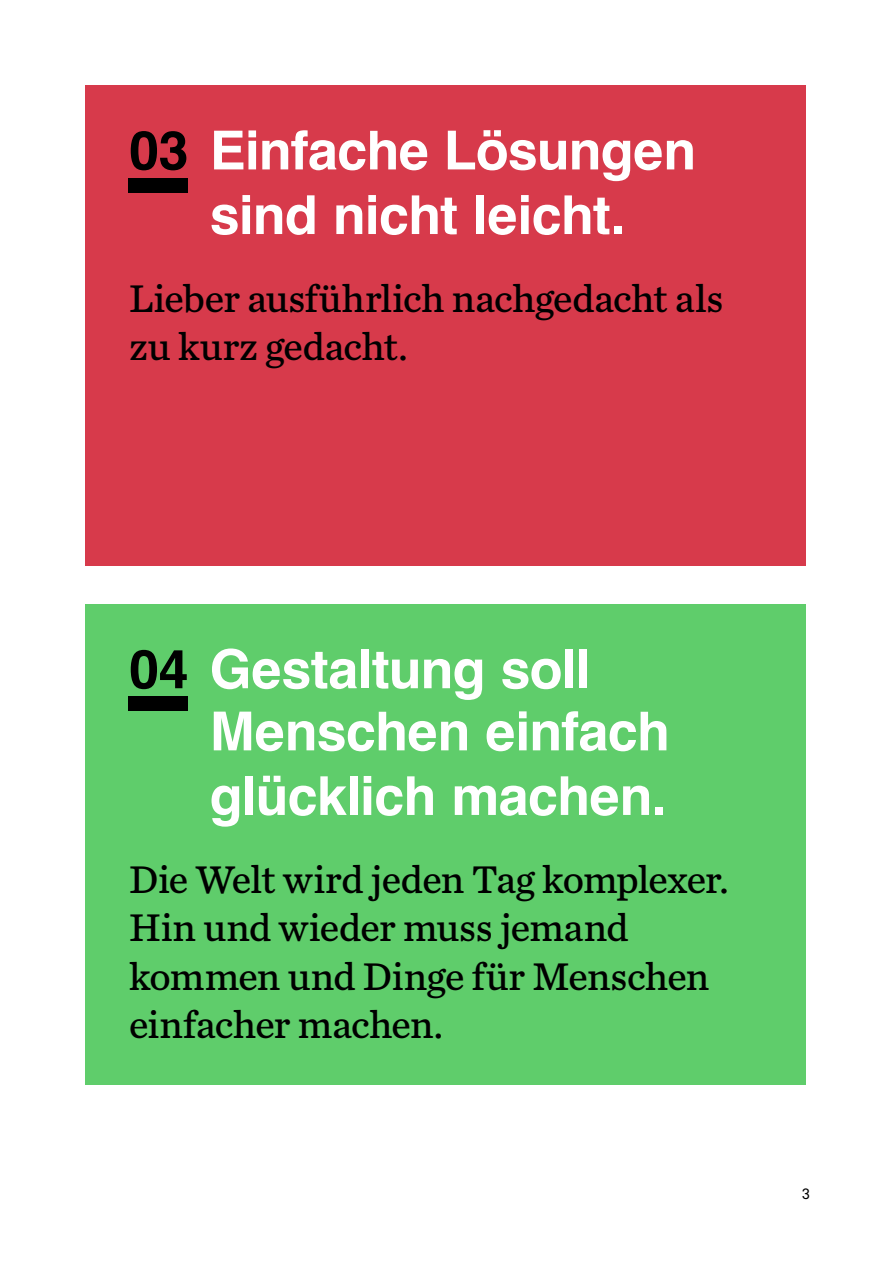
<style>
.page{position:relative;width:893px;height:1263px;background:#fff}
.page>*{position:absolute;margin:0;border:0;box-sizing:border-box;transform-origin:0 0}
.t1{font:700 53.85px/63.3px "Helvetica";letter-spacing:-.015em;color:#fff;text-align:center}
.t2{font:40.35px/48.4px "Chronicle Text G4";letter-spacing:-.015em;color:#000}
.t3{font:15px "Akkurat";color:#000}
.s1{color:#000}
</style>
<div class="page">
<div style="left:85px;top:85px;width:720px;height:480px;background:#d73a4b"></div>
<div style="left:128px;top:178px;width:60px;height:14px;background:#000"></div>
<div style="left:85px;top:604px;width:720px;height:480px;background:#5fcd6b"></div>
<div style="left:128px;top:697px;width:60px;height:14px;background:#000"></div>
<h1 class="t1" style="left:129px;top:119px;width:569px;line-height:64.7px"><span class="s1">03</span> Einfache Lösungen sind nicht leicht.</h1>
<p class="t2" style="left:129px;top:272px;width:596px">Lieber ausführlich nachgedacht als zu kurz gedacht.</p>
<h1 class="t1" style="left:210px;top:638px;width:462px;text-align:left;text-indent:-81px"><span class="s1">04</span> Gestaltung soll<br>Menschen einfach glücklich machen.</h1>
<p class="t2" style="left:129px;top:853px;width:601px">Die Welt wird jeden Tag komplexer.<br>Hin und wieder muss jemand kommen und Dinge für Menschen einfacher machen.</p>
<p class="t3" style="left:802px;top:1184px;width:10px">3</p>
</div>
